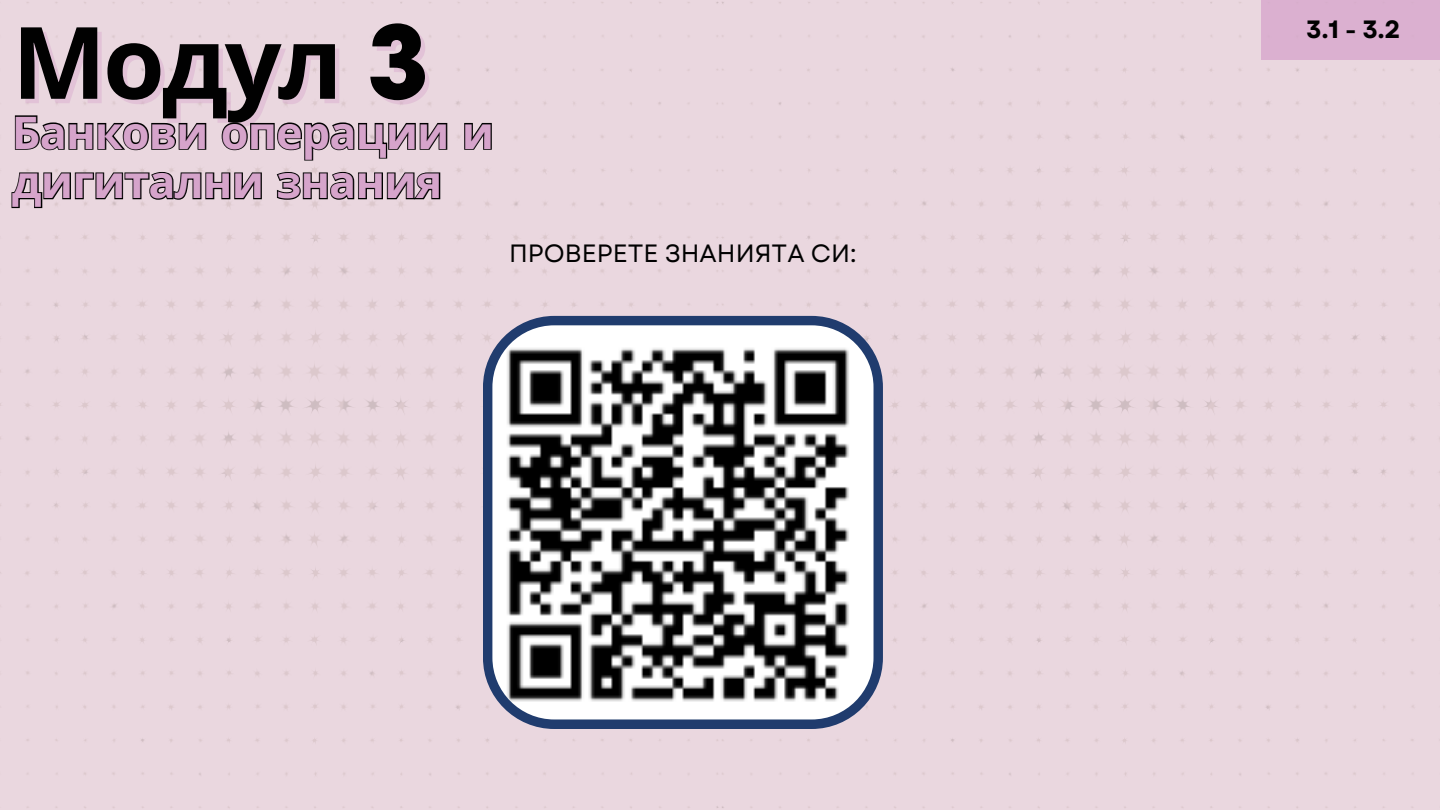
<style>
.page{position:relative;width:1440px;height:810px;background:#fff}
.page>*{position:absolute;margin:0;border:0;box-sizing:border-box;transform-origin:0 0}
.t1{font:700 100px "Noto Sans";letter-spacing:-.035em;color:#010101}
.t2{font:700 45px/49.5px "Noto Sans";letter-spacing:-.02em;color:#d6a4cb}
.t3{font:25px "Garet";color:#010101}
.t4{font:700 25px "Garet";color:#010101}
.s1{font-family:"ITC Avant Garde Pro"}
</style>
<div class="page">
<div style="left:1261px;top:0;width:179px;height:60px;background:#dbb0d0"></div>
<svg style="left:483px;top:316px;width:400px;height:413px"></svg>
<svg style="left:14px;top:114px;width:193px;height:38px"></svg>
<svg style="left:220px;top:121px;width:228px;height:41px"></svg>
<svg style="left:463px;top:122px;width:30px;height:29px"></svg>
<svg style="left:10px;top:171px;width:253px;height:38px"></svg>
<svg style="left:275px;top:171px;width:166px;height:30px"></svg>
<p class="t1" style="left:12px;top:-8px;width:418px">Модул <span class="s1">3</span></p>
<h2 class="t2" style="left:12px;top:106px;width:484px">Банкови операции и дигитални знания</h2>
<p class="t3" style="left:509px;top:235px;width:349px">ПРОВЕРЕТЕ ЗНАНИЯТА СИ:</p>
<p class="t4" style="left:1306px;top:11px;width:96px">3.1 - 3.2</p>
</div>
